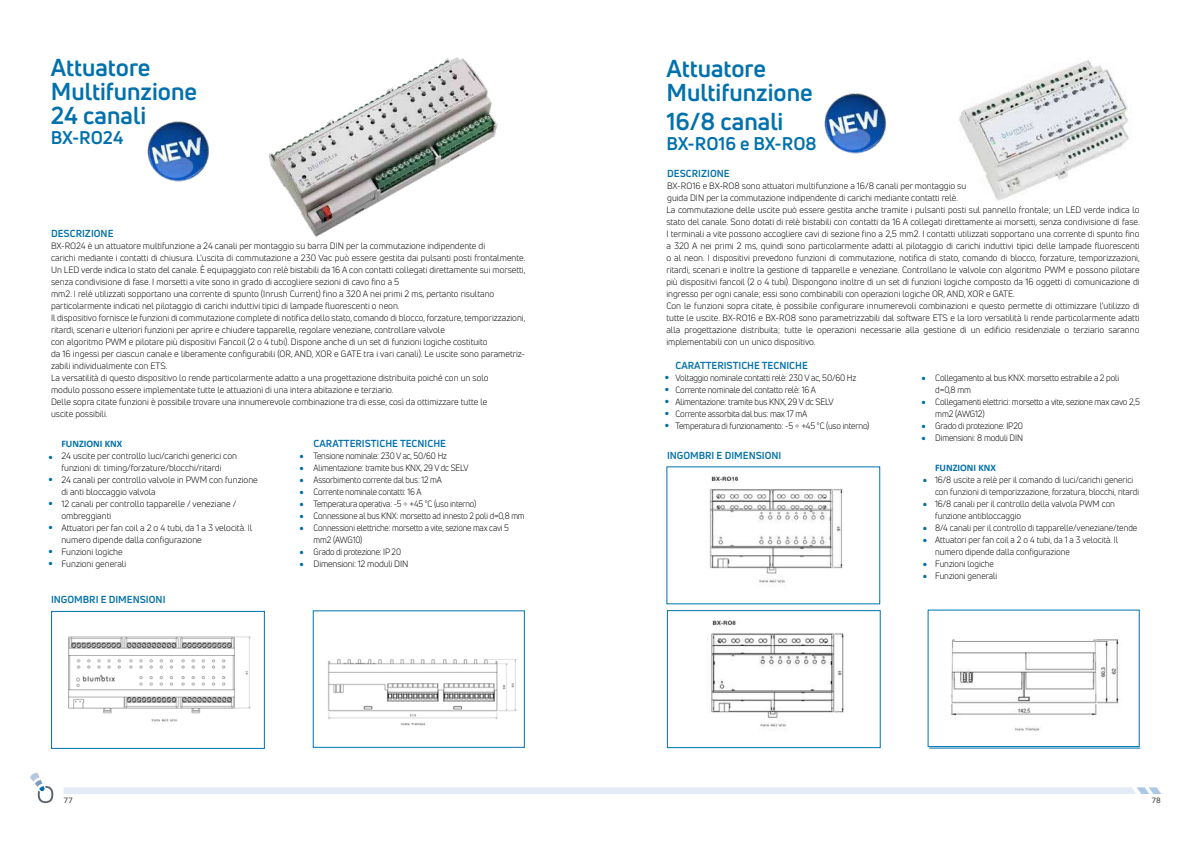
<style>
.page{position:relative;width:1191px;height:842px;background:#fff}
.page>*{position:absolute;margin:0;border:0;box-sizing:border-box;transform-origin:0 0}
.t1{font:30px/23.3px "Uni Neue";color:#0070ab}
.t2{font:700 24px/24px "Uni Neue";color:#0071ad}
.t3{font:700 18px "Uni Neue";color:#0071ad}
.t4{font:700 10px "Uni Neue";color:#0070ab}
.t5{font:700 10px "Calibri";color:#0070ab}
.t6{font:9px/12px "Uni Neue";color:#000}
.t7{font:9px/12px "Uni Neue";letter-spacing:-.02em;color:#000;scale:.95 1}
.t8{font:9px/12px "Uni Neue";color:#000;scale:.95 1}
.t9{font:9px/12px "Uni Neue";letter-spacing:-.02em;color:#000;scale:.93 1}
.t10{font:500 8px "Maven Pro";color:#414042}
</style>
<div class="page">
<img style="left:268px;top:57px;width:230px;height:180px">
<img style="left:68px;top:636px;width:183px;height:86px">
<div style="left:51px;top:611px;width:214px;height:138px;border:1px solid #0173ae"></div>
<img style="left:328px;top:659px;width:189px;height:67px">
<div style="left:313px;top:610px;width:212px;height:138px;border:1px solid #0173ae"></div>
<hr style="left:929px;top:748px;width:211px;height:1px;background:#0173ae">
<img style="left:959px;top:60px;width:170px;height:141px">
<img style="left:709px;top:620px;width:135px;height:111px">
<div style="left:667px;top:610px;width:213px;height:138px;border:1px solid #0173ae"></div>
<img style="left:950px;top:639px;width:169px;height:92px">
<div style="left:927px;top:609px;width:212px;height:138px;border:1px solid #0173ae"></div>
<img style="left:709px;top:476px;width:134px;height:111px">
<img style="left:824px;top:93px;width:62px;height:61px">
<img style="left:147px;top:121px;width:62px;height:61px">
<svg style="left:64px;top:787px;width:1097px;height:7px;background:#e3ebf6"></svg>
<svg style="left:30px;top:773px;width:23px;height:30px"></svg>
<h2 class="t2" style="left:51px;top:55px;width:148px">Attuatore<br>Multifunzione<br>24 canali</h2>
<h3 class="t3" style="left:51px;top:126px;width:74px">BX-RO24</h3>
<p class="t4" style="left:51px;top:227px;width:64px">DESCRIZIONE</p>
<p class="t6" style="left:51px;top:239px;width:476px">BX-RO24 è un attuatore multifunzione a 24 canali per montaggio su barra DIN per la commutazione indipendente di<br>carichi mediante i contatti di chiusura. L’uscita di commutazione a 230 Vac può essere gestita dai pulsanti posti frontalmente.<br>Un LED verde indica lo stato del canale. È equipaggiato con relè bistabili da 16 A con contatti collegati direttamente sui morsetti, senza condivisione di fase. I morsetti a vite sono in grado di accogliere sezioni di cavo fino a 5<br>mm2. I relé utilizzati sopportano una corrente di spunto (Inrush Current) fino a 320 A nei primi 2 ms, pertanto risultano particolarmente indicati nel pilotaggio di carichi induttivi tipici di lampade fluorescenti o neon.<br>Il dispositivo fornisce le funzioni di commutazione complete di notifica dello stato, comando di blocco, forzature, temporizzazioni, ritardi, scenari e ulteriori funzioni per aprire e chiudere tapparelle, regolare veneziane, controllare valvole<br>con algoritmo PWM e pilotare più dispositivi Fancoil (2 o 4 tubi). Dispone anche di un set di funzioni logiche costituito<br>da 16 ingessi per ciascun canale e liberamente configurabili (OR, AND, XOR e GATE tra i vari canali). Le uscite sono parametriz&shy;zabili individualmente con ETS.<br>La versatilità di questo dispositivo lo rende particolarmente adatto a una progettazione distribuita poiché con un solo<br>modulo possono essere implementate tutte le attuazioni di una intera abitazione e terziario.<br>Delle sopra citate funzioni è possibile trovare una innumerevole combinazione tra di esse, così da ottimizzare tutte le<br>uscite possibili.</p>
<p class="t4" style="left:314px;top:437px;width:134px">CARATTERISTICHE TECNICHE</p>
<p class="t9" style="left:314px;top:449px;width:228px">Tensione nominale: 230 V ac, 50/60 Hz<br>Alimentazione: tramite bus KNX, 29 V dc SELV<br>Assorbimento corrente dal bus: 12 mA<br>Corrente nominale contatti: 16 A<br>Temperatura operativa: -5 ÷ +45 °C (uso interno)<br>Connessione al bus KNX: morsetto ad innesto 2 poli d=0,8 mm Connessioni elettriche: morsetto a vite, sezione max cavi 5 mm2 (AWG10)<br>Grado di protezione: IP 20<br>Dimensioni: 12 moduli DIN</p>
<p class="t5" style="left:61px;top:436px;width:63px">FUNZIONI KNX</p>
<p class="t6" style="left:61px;top:449px;width:198px">24 uscite per controllo luci/carichi generici con funzioni di: timing/forzature/blocchi/ritardi<br>24 canali per controllo valvole in PWM con funzione di anti bloccaggio valvola<br>12 canali per controllo tapparelle / veneziane / ombreggianti<br>Attuatori per fan coil a 2 o 4 tubi, da 1 a 3 velocità. Il numero dipende dalla configurazione<br>Funzioni logiche<br>Funzioni generali</p>
<h1 class="t1" style="left:298px;top:471px;width:8px">.......</h1>
<h1 class="t1" style="left:298px;top:537px;width:8px">..</h1>
<h1 class="t1" style="left:47px;top:437px;width:8px;text-align:justify">. . . .</h1>
<h1 class="t1" style="left:47px;top:537px;width:8px">..</h1>
<p class="t4" style="left:51px;top:593px;width:116px">INGOMBRI E DIMENSIONI</p>
<h2 class="t2" style="left:666px;top:56px;width:148px">Attuatore<br>Multifunzione</h2>
<h2 class="t2" style="left:666px;top:109px;width:119px">16/8 canali</h2>
<h3 class="t3" style="left:666px;top:132px;width:152px">BX-RO16 e BX-RO8</h3>
<p class="t4" style="left:667px;top:167px;width:64px">DESCRIZIONE</p>
<p class="t6" style="left:666px;top:179px;width:475px">BX-RO16 e BX-RO8 sono attuatori multifunzione a 16/8 canali per montaggio su<br>guida DIN per la commutazione indipendente di carichi mediante contatti relè.<br>La commutazione delle uscite può essere gestita anche tramite i pulsanti posti sul pannello frontale; un LED verde indica lo stato del canale. Sono dotati di relè bistabili con contatti da 16 A collegati direttamente ai morsetti, senza condivisione di fase.<br>I terminali a vite possono accogliere cavi di sezione fino a 2,5 mm2. I contatti utilizzati sopportano una corrente di spunto fino a 320 A nei primi 2 ms, quindi sono particolarmente adatti al pilotaggio di carichi induttivi tipici delle lampade fluorescenti o al neon. I dispositivi prevedono funzioni di commutazione, notifica di stato, comando di blocco, forzature, temporizzazioni, ritardi, scenari e inoltre la gestione di tapparelle e veneziane. Controllano le valvole con algoritmo PWM e possono pilotare più dispositivi fancoil (2 o 4 tubi). Dispongono inoltre di un set di funzioni logiche composto da 16 oggetti di comunicazione di ingresso per ogni canale; essi sono combinabili con operazioni logiche OR, AND, XOR e GATE.<br>Con le funzioni sopra citate, è possibile configurare innumerevoli combinazioni e questo permette di ottimizzare l’utilizzo di tutte le uscite. BX-RO16 e BX-RO8 sono parametrizzabili dal software ETS e la loro versatilità li rende particolarmente adatti alla progettazione distribuita; tutte le operazioni necessarie alla gestione di un edificio residenziale o terziario saranno implementabili con un unico dispositivo.</p>
<p class="t4" style="left:675px;top:359px;width:134px">CARATTERISTICHE TECNICHE</p>
<p class="t7" style="left:675px;top:371px;width:206px">Voltaggio nominale contatti relè: 230 V ac, 50/60 Hz Corrente nominale del contatto relè: 16 A Alimentazione: tramite bus KNX, 29 V dc SELV<br>Corrente assorbita dal bus: max 17 mA<br>Temperatura di funzionamento: -5 ÷ +45 °C (uso interno)</p>
<p class="t7" style="left:935px;top:371px;width:217px">Collegamento al bus KNX: morsetto estraibile a 2 poli d=0,8 mm<br>Collegamenti elettrici: morsetto a vite, sezione max cavo 2,5 mm2 (AWG12)<br>Grado di protezione: IP20<br>Dimensioni: 8 moduli DIN</p>
<h1 class="t1" style="left:664px;top:380px;width:8px">.....</h1>
<p class="t4" style="left:667px;top:449px;width:116px">INGOMBRI E DIMENSIONI</p>
<h1 class="t1" style="left:920px;top:357px;width:8px;line-height:24px">. .</h1>
<h1 class="t1" style="left:920px;top:411px;width:8px">..</h1>
<h1 class="t1" style="left:921px;top:459px;width:8px;line-height:24px">. .</h1>
<h1 class="t1" style="left:921px;top:507px;width:8px;line-height:36px">.. ..</h1>
<p class="t5" style="left:935px;top:460px;width:63px">FUNZIONI KNX</p>
<p class="t8" style="left:935px;top:473px;width:216px">16/8 uscite a relè per il comando di luci/carichi generici con funzioni di temporizzazione, forzatura, blocchi, ritardi 16/8 canali per il controllo della valvola PWM con funzione antibloccaggio<br>8/4 canali per il controllo di tapparelle/veneziane/tende Attuatori per fan coil a 2 o 4 tubi, da 1 a 3 velocità. Il numero dipende dalla configurazione<br>Funzioni logiche<br>Funzioni generali</p>
<p class="t10" style="left:64px;top:796px;width:11px">77</p>
<p class="t10" style="left:1151px;top:796px;width:11px">78</p>
</div>
